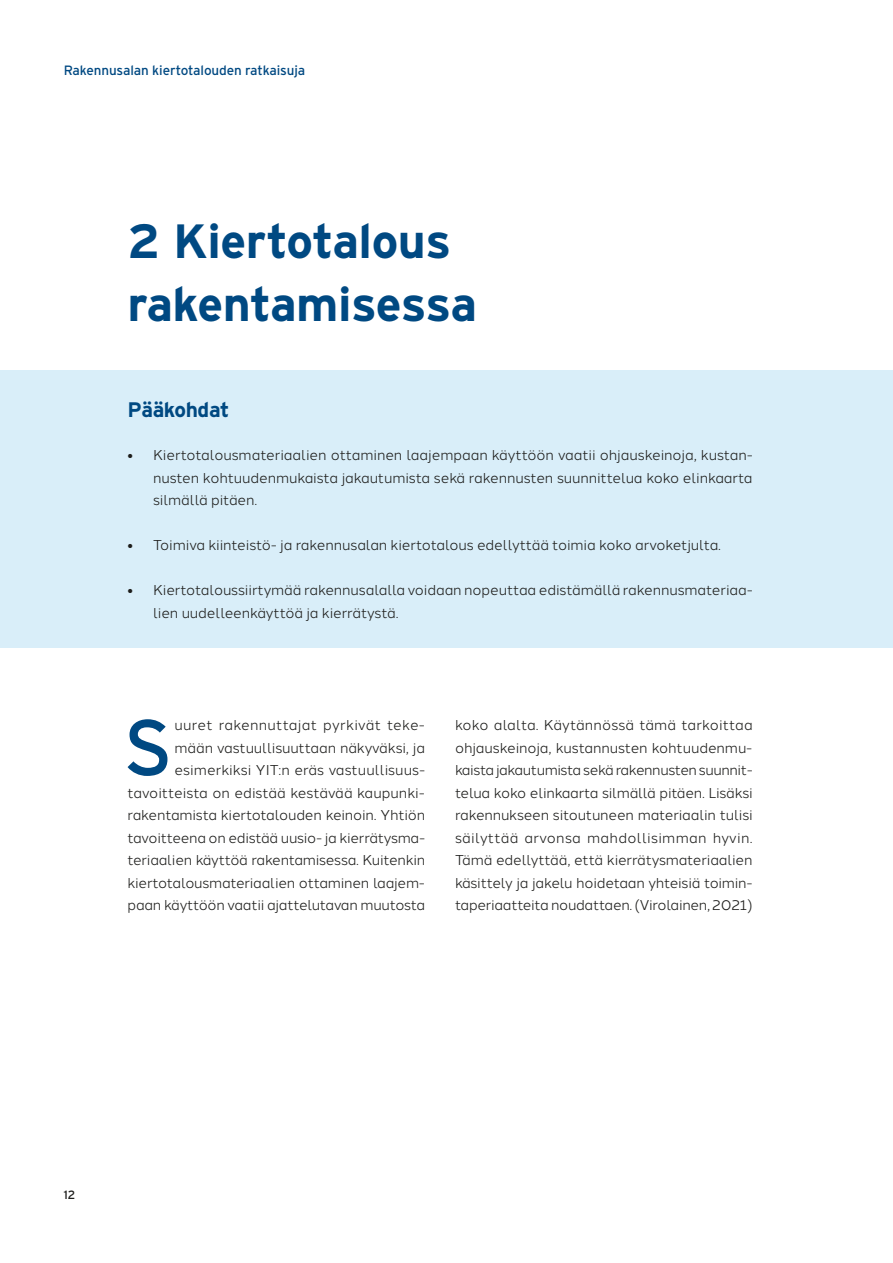
<style>
.page{position:relative;width:893px;height:1263px;background:#fff}
.page>*{position:absolute;margin:0;border:0;box-sizing:border-box;transform-origin:0 0}
.t1{font:78.6px "Interstate";color:#004982}
.t2{font:700 48px/63px "Interstate";letter-spacing:-.01em;color:#004982}
.t3{font:700 21px "Interstate";letter-spacing:-.02em;color:#004982}
.t4{font:14.25px/22.5px "Halcom";letter-spacing:-.015em;color:#1d1d1b;text-align:justify}
.t5{font:13.5px "Interstate";letter-spacing:-.01em;color:#004982}
.t6{font:12px "Interstate";color:#1d1d1b}
.s1{font-weight:900}
</style>
<div class="page">
<div style="left:0;top:370px;width:893px;height:277px;background:#d9eef9"></div>
<p class="t5" style="left:64px;top:62px;width:243px">Rakennusalan kiertotalouden ratkaisuja</p>
<h2 class="t2" style="left:128px;top:209px;width:351px">2 Kiertotalous rakentamisessa</h2>
<h3 class="t3" style="left:128px;top:397px;width:103px">Pääkohdat</h3>
<p class="t4" style="left:153px;top:442px;width:601px;text-indent:-26px"><span class="s1">•</span> Kiertotalousmateriaalien ottaminen laajempaan käyttöön vaatii ohjauskeinoja, kustan&shy;nusten kohtuudenmukaista jakautumista sekä rakennusten suunnittelua koko elinkaarta silmällä pitäen.</p>
<p class="t4" style="left:128px;top:532px;width:595px"><span class="s1">•</span> Toimiva kiinteistö- ja rakennusalan kiertotalous edellyttää toimia koko arvoketjulta.</p>
<p class="t4" style="left:153px;top:577px;width:601px;text-indent:-26px"><span class="s1">•</span> Kiertotaloussiirtymää rakennusalalla voidaan nopeuttaa edistämällä rakennusmateriaa&shy;lien uudelleenkäyttöä ja kierrätystä.</p>
<h1 class="t1" style="left:123px;top:703px;width:51px">S</h1>
<p class="t4" style="left:128px;top:712px;width:299px;text-align:right">uuret rakennuttajat pyrkivät teke-<br>mään vastuullisuuttaan näkyväksi, ja esimerkiksi YIT:n eräs vastuullisuus&shy;tavoitteista on edistää kestävää kaupunki&shy;rakentamista kiertotalouden keinoin. Yhtiön tavoitteena on edistää uusio- ja kierrätysma&shy;teriaalien käyttöä rakentamisessa. Kuitenkin kiertotalousmateriaalien ottaminen laajem&shy;paan käyttöön vaatii ajattelutavan muutosta</p>
<p class="t4" style="left:455px;top:712px;width:299px">koko alalta. Käytännössä tämä tarkoittaa ohjauskeinoja, kustannusten kohtuudenmu&shy;kaista jakautumista sekä rakennusten suunnit&shy;telua koko elinkaarta silmällä pitäen. Lisäksi rakennukseen sitoutuneen materiaalin tulisi säilyttää arvonsa mahdollisimman hyvin.<br>Tämä edellyttää, että kierrätysmateriaalien käsittely ja jakelu hoidetaan yhteisiä toimin&shy;taperiaatteita noudattaen. (Virolainen, 2021)</p>
<p class="t6" style="left:64px;top:1188px;width:13px">12</p>
</div>
